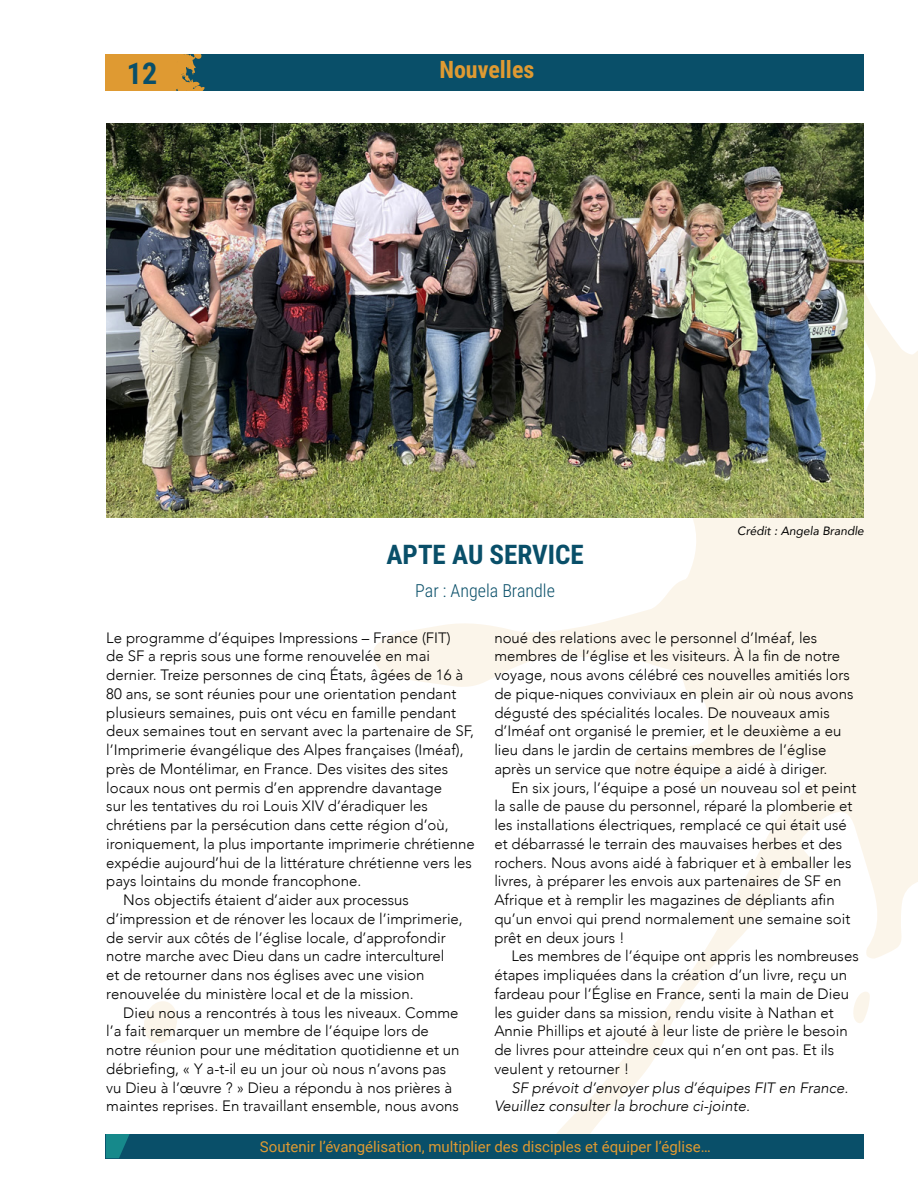
<style>
.page{position:relative;width:918px;height:1188px;background:#fff}
.page>*{position:absolute;margin:0;border:0;box-sizing:border-box;transform-origin:0 0}
.t1{font:700 30px "Roboto Condensed";color:#094f69}
.t2{font:700 27px "Roboto Condensed";color:#094f69}
.t3{font:700 24px "Roboto Condensed";color:#df9a32}
.t4{font:300 18px "Roboto Condensed";color:#094f69}
.t5{font:300 15px/18.8px "Avenir";color:#000}
.t6{font:italic 300 15px/18.8px "Avenir";color:#000}
.t7{font:15px "Roboto";color:#df9a32}
.t8{font:italic 12px "Avenir";color:#000}
</style>
<div class="page">
<div style="left:106px;top:54px;width:758px;height:37px;background:#094f69"></div>
<svg style="left:106px;top:54px;width:99px;height:37px;background:#c69138"></svg>
<div style="left:106px;top:1134px;width:758px;height:24px;background:#094f69"></div>
<svg style="left:106px;top:1134px;width:24px;height:24px"></svg>
<svg style="left:372px;top:290px;width:546px;height:844px"></svg>
<svg style="left:144px;top:1001px;width:33px;height:42px"></svg>
<svg style="left:852px;top:990px;width:18px;height:35px"></svg>
<img style="left:106px;top:123px;width:758px;height:394px">
<h1 class="t1" style="left:127px;top:52px;width:32px">12</h1>
<h3 class="t3" style="left:439px;top:52px;width:97px">Nouvelles</h3>
<h2 class="t2" style="left:387px;top:536px;width:199px">APTE AU SERVICE</h2>
<p class="t4" style="left:415px;top:578px;width:141px">Par : Angela Brandle</p>
<p class="t8" style="left:737px;top:523px;width:128px">Crédit : Angela Brandle</p>
<p class="t5" style="left:106px;top:628px;width:346px">Le programme d’équipes Impressions – France (FIT)</p>
<p class="t5" style="left:106px;top:647px;width:325px">de SF a repris sous une forme renouvelée en mai</p>
<p class="t5" style="left:106px;top:666px;width:358px">dernier. Treize personnes de cinq États, âgées de 16 à</p>
<p class="t5" style="left:106px;top:684px;width:352px">80 ans, se sont réunies pour une orientation pendant</p>
<p class="t5" style="left:106px;top:703px;width:351px">plusieurs semaines, puis ont vécu en famille pendant</p>
<p class="t5" style="left:106px;top:722px;width:369px">deux semaines tout en servant avec la partenaire de SF,</p>
<p class="t5" style="left:106px;top:741px;width:359px">l’Imprimerie évangélique des Alpes françaises (Iméaf),</p>
<p class="t5" style="left:106px;top:759px;width:343px">près de Montélimar, en France. Des visites des sites</p>
<p class="t5" style="left:106px;top:778px;width:337px">locaux nous ont permis d’en apprendre davantage</p>
<p class="t5" style="left:106px;top:797px;width:323px">sur les tentatives du roi Louis XIV d’éradiquer les</p>
<p class="t5" style="left:106px;top:816px;width:344px">chrétiens par la persécution dans cette région d’où,</p>
<p class="t5" style="left:106px;top:834px;width:370px">ironiquement, la plus importante imprimerie chrétienne</p>
<p class="t5" style="left:106px;top:853px;width:367px">expédie aujourd’hui de la littérature chrétienne vers les</p>
<p class="t5" style="left:106px;top:872px;width:257px">pays lointains du monde francophone.</p>
<p class="t5" style="left:123px;top:891px;width:287px">Nos objectifs étaient d’aider aux processus</p>
<p class="t5" style="left:106px;top:909px;width:358px">d’impression et de rénover les locaux de l’imprimerie,</p>
<p class="t5" style="left:106px;top:928px;width:341px">de servir aux côtés de l’église locale, d’approfondir</p>
<p class="t5" style="left:106px;top:947px;width:340px">notre marche avec Dieu dans un cadre interculturel</p>
<p class="t5" style="left:106px;top:966px;width:320px">et de retourner dans nos églises avec une vision</p>
<p class="t5" style="left:106px;top:984px;width:309px">renouvelée du ministère local et de la mission.</p>
<p class="t5" style="left:123px;top:1003px;width:337px">Dieu nous a rencontrés à tous les niveaux. Comme</p>
<p class="t5" style="left:106px;top:1022px;width:324px">l’a fait remarquer un membre de l’équipe lors de</p>
<p class="t5" style="left:106px;top:1041px;width:355px">notre réunion pour une méditation quotidienne et un</p>
<p class="t5" style="left:106px;top:1059px;width:341px">débriefing, « Y a-t-il eu un jour où nous n’avons pas</p>
<p class="t5" style="left:106px;top:1078px;width:347px">vu Dieu à l’œuvre ? » Dieu a répondu à nos prières à</p>
<p class="t5" style="left:106px;top:1097px;width:354px">maintes reprises. En travaillant ensemble, nous avons</p>
<p class="t5" style="left:494px;top:628px;width:361px">noué des relations avec le personnel d’Iméaf, les membres de l’église et les visiteurs. À la fin de notre voyage, nous avons célébré ces nouvelles amitiés lors de pique-niques conviviaux en plein air où nous avons dégusté des spécialités locales. De nouveaux amis d’Iméaf ont organisé le premier, et le deuxième a eu lieu dans le jardin de certains membres de l’église après un service que notre équipe a aidé à diriger.</p>
<p class="t5" style="left:494px;top:778px;width:363px;text-indent:17px">En six jours, l’équipe a posé un nouveau sol et peint la salle de pause du personnel, réparé la plomberie et les installations électriques, remplacé ce qui était usé et débarrassé le terrain des mauvaises herbes et des rochers. Nous avons aidé à fabriquer et à emballer les livres, à préparer les envois aux partenaires de SF en Afrique et à remplir les magazines de dépliants afin qu’un envoi qui prend normalement une semaine soit prêt en deux jours !</p>
<p class="t5" style="left:494px;top:947px;width:366px;text-indent:17px">Les membres de l’équipe ont appris les nombreuses étapes impliquées dans la création d’un livre, reçu un fardeau pour l’Église en France, senti la main de Dieu les guider dans sa mission, rendu visite à Nathan et Annie Phillips et ajouté à leur liste de prière le besoin de livres pour atteindre ceux qui n’en ont pas. Et ils veulent y retourner !</p>
<p class="t6" style="left:494px;top:1078px;width:355px;text-indent:17px">SF prévoit d’envoyer plus d’équipes FIT en France.<br>Veuillez consulter la brochure ci-jointe.</p>
<p class="t7" style="left:260px;top:1136px;width:452px">Soutenir l’évangélisation, multiplier des disciples et équiper l’église…</p>
</div>
